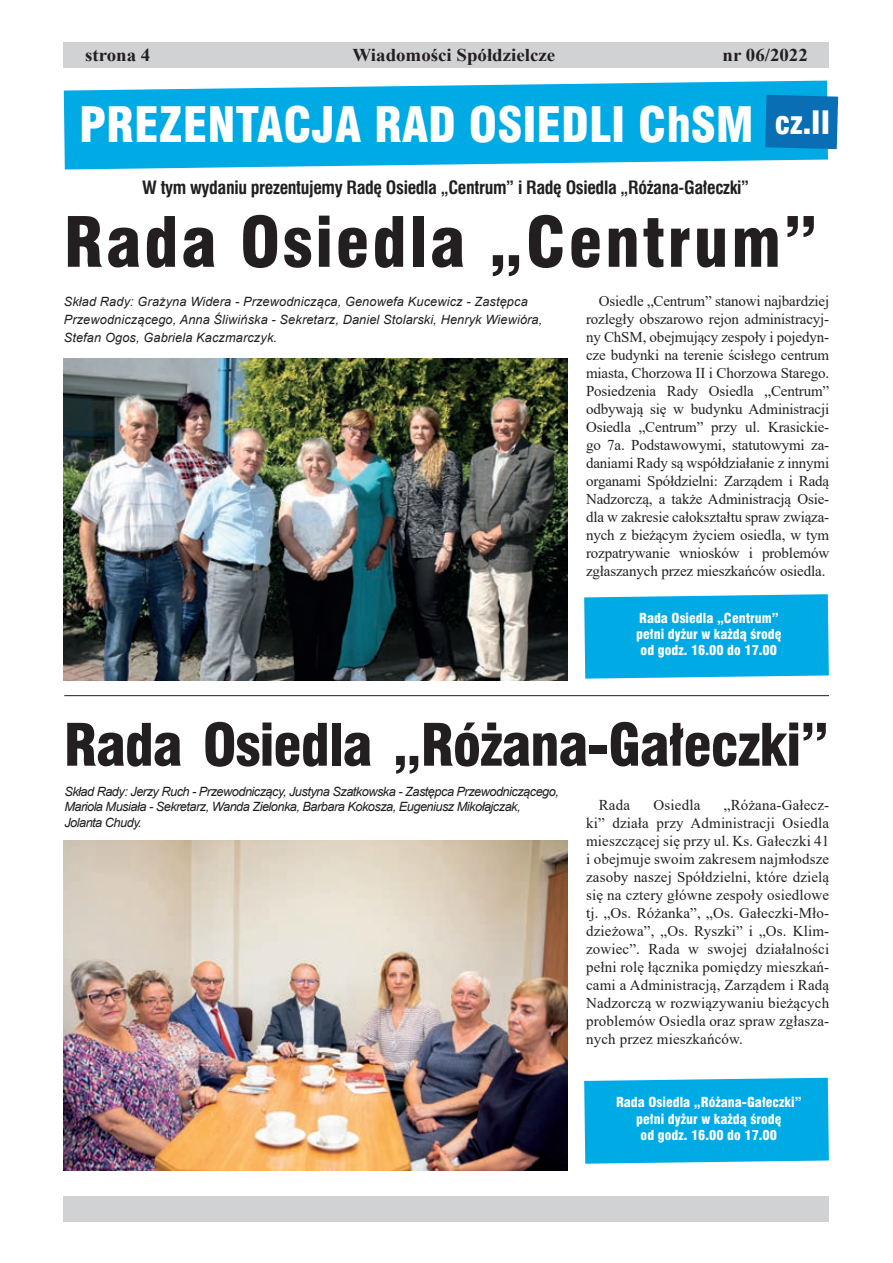
<style>
.page{position:relative;width:893px;height:1263px;background:#fff}
.page>*{position:absolute;margin:0;border:0;box-sizing:border-box;transform-origin:0 0}
.t1{font:67.5px "Swis 721 Blk Cn EU";letter-spacing:.04em;color:#231f20}
.t2{font:57px "Swis 721 Blk Cn EU";letter-spacing:-.02em;color:#231f20}
.t3{font:47.7px "Swis 721 Blk Cn EU";color:#fff}
.t4{font:31.5px "Swis 721 Blk Cn EU";color:#fff}
.t5{font:700 18px "Swis 721 Cn EU";letter-spacing:-.02em;color:#231f20}
.t6{font:700 18px "Times New Roman";color:#231f20;scale:1.05 1}
.t7{font:15px/18px "Times New Roman";letter-spacing:.01em;color:#231f20;text-align:justify}
.t8{font:13.5px/16.2px "Swis 721 Blk Cn EU";color:#fff;text-align:center}
.t9{font:italic 12.75px/18px "Arial";color:#231f20}
.t10{font:italic 12.75px/15.3px "Arial";letter-spacing:-.04em;color:#231f20}
</style>
<div class="page">
<div style="left:64px;top:42px;width:765px;height:26px;background:#d1d2d4"></div>
<div style="left:64px;top:1196px;width:765px;height:26px;background:#d1d2d4"></div>
<hr style="left:64px;top:695px;width:765px;height:1px;background:#231f20">
<svg style="left:64px;top:81px;width:764px;height:89px;background:#1eb4e8"></svg>
<svg style="left:584px;top:594px;width:245px;height:85px;background:#0eaee6"></svg>
<div style="left:584px;top:1078px;width:245px;height:86px;background:#00aae5"></div>
<img style="left:64px;top:358px;width:503px;height:322px">
<img style="left:64px;top:840px;width:503px;height:330px">
<svg style="left:765px;top:95px;width:73px;height:54px;background:#0c71b7"></svg>
<p class="t6" style="left:85px;top:42px;width:64px">strona 4</p>
<p class="t6" style="left:352px;top:42px;width:195px">Wiadomości Spółdzielcze</p>
<p class="t6" style="left:723px;top:42px;width:83px">nr 06/2022</p>
<h3 class="t3" style="left:79px;top:96px;width:676px">PREZENTACJA RAD OSIEDLI ChSM</h3>
<p class="t5" style="left:142px;top:176px;width:608px">W tym wydaniu prezentujemy Radę Osiedla „Centrum” i Radę Osiedla „Różana-Gałeczki”</p>
<h3 class="t4" style="left:775px;top:103px;width:57px">cz.II</h3>
<h1 class="t1" style="left:64px;top:200px;width:756px">Rada Osiedla „Centrum”</h1>
<p class="t9" style="left:64px;top:293px;width:480px">Skład Rady: Grażyna Widera - Przewodnicząca, Genowefa Kucewicz - Zastępca<br>Przewodniczącego, Anna Śliwińska - Sekretarz, Daniel Stolarski, Henryk Wiewióra,<br>Stefan Ogos, Gabriela Kaczmarczyk.</p>
<p class="t7" style="left:586px;top:292px;width:245px;text-indent:13px">Osiedle „Centrum” stanowi najbardziej rozległy obszarowo rejon administracyj&shy;ny ChSM, obejmujący zespoły i pojedyn&shy;cze budynki na terenie ścisłego centrum miasta, Chorzowa II i Chorzowa Starego.<br>Posiedzenia Rady Osiedla „Centrum” odbywają się w budynku Administracji Osiedla „Centrum” przy ul. Krasickie&shy;go 7a. Podstawowymi, statutowymi za&shy;daniami Rady są współdziałanie z innymi organami Spółdzielni: Zarządem i Radą Nadzorczą, a także Administracją Osie&shy;dla w zakresie całokształtu spraw związa&shy;nych z bieżącym życiem osiedla, w tym rozpatrywanie wniosków i problemów zgłaszanych przez mieszkańców osiedla.</p>
<p class="t8" style="left:636px;top:610px;width:147px">Rada Osiedla „Centrum” pełni dyżur w każdą środę od godz. 16.00 do 17.00</p>
<h2 class="t2" style="left:64px;top:710px;width:767px">Rada Osiedla „Różana-Gałeczki”</h2>
<p class="t10" style="left:64px;top:784px;width:496px">Skład Rady: Jerzy Ruch - Przewodniczący, Justyna Szatkowska - Zastępca Przewodniczącego,<br>Mariola Musiała - Sekretarz, Wanda Zielonka, Barbara Kokosza, Eugeniusz Mikołajczak,<br>Jolanta Chudy.</p>
<p class="t7" style="left:586px;top:796px;width:245px;text-indent:138px">„Różana-Gałecz&shy;ki” działa przy Administracji Osiedla mieszczącej się przy ul. Ks. Gałeczki 41 i obejmuje swoim zakresem najmłodsze zasoby naszej Spółdzielni, które dzielą się na cztery główne zespoły osiedlowe tj. „Os. Różanka”, „Os. Gałeczki-Mło&shy;dzieżowa”, „Os. Ryszki” i „Os. Klim&shy;zowiec”. Rada w swojej działalności pełni rolę łącznika pomiędzy mieszkań&shy;cami a Administracją, Zarządem i Radą Nadzorczą w rozwiązywaniu bieżących problemów Osiedla oraz spraw zgłasza&shy;nych przez mieszkańców.</p>
<p class="t7" style="left:599px;top:796px;width:33px">Rada</p>
<p class="t7" style="left:654px;top:796px;width:48px">Osiedla</p>
<p class="t8" style="left:616px;top:1095px;width:187px">Rada Osiedla „Różana-Gałeczki” pełni dyżur w każdą środę<br>od godz. 16.00 do 17.00</p>
</div>
